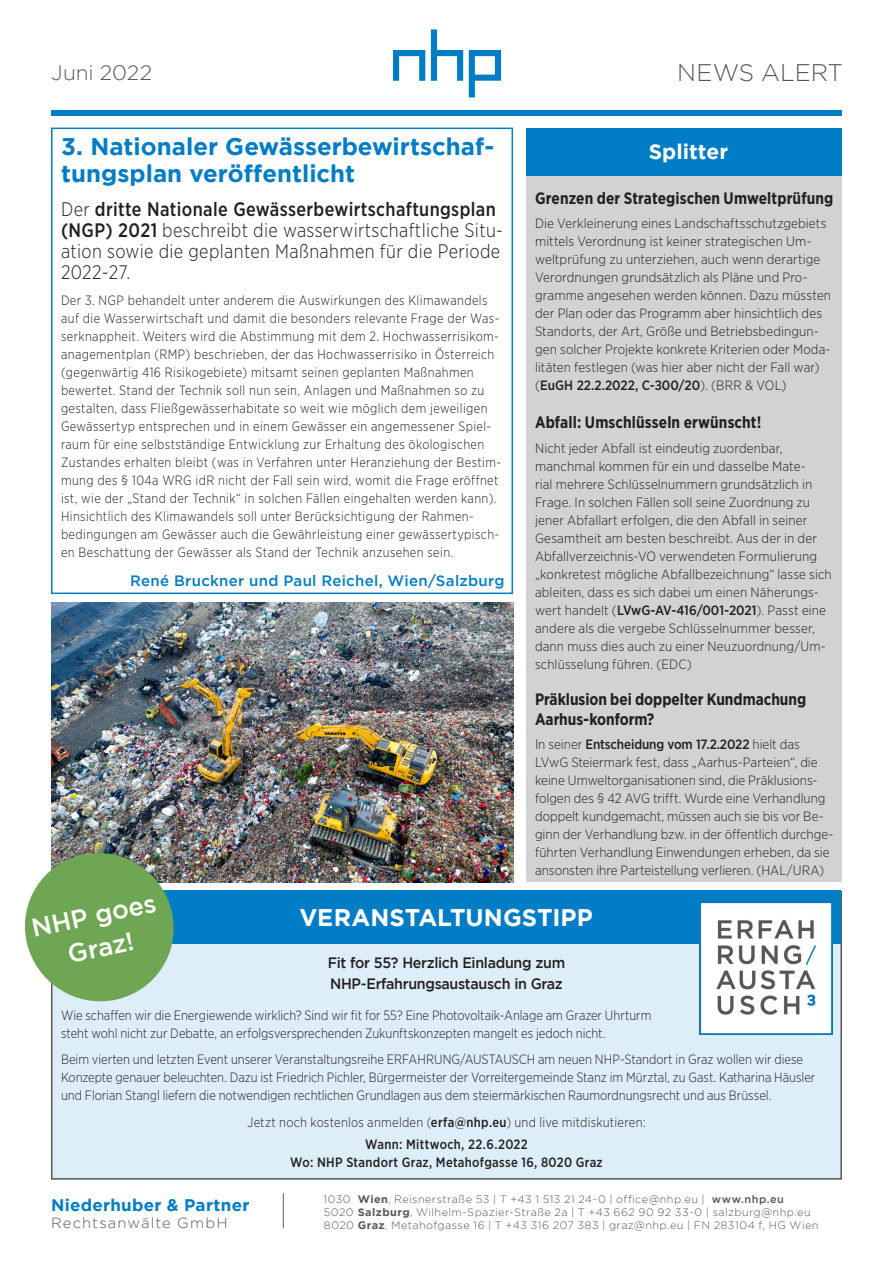
<style>
.page{position:relative;width:893px;height:1263px;background:#fff}
.page>*{position:absolute;margin:0;border:0;box-sizing:border-box;transform-origin:0 0}
.Text{font:500 25.5px "Gotham";color:#fff}
.Einleitung{font:700 24px "Gotham";color:#007dc5}
.Headline{font:700 24px "Gotham";color:#fff}
.t1{font:300 24px "Gotham";letter-spacing:-.005em;color:#57585a}
.t2{font:300 21px "Gotham";letter-spacing:-.005em;color:#57585a}
.Headline-2{font:700 21px "Gotham";color:#fff}
.Einleitung-2{font:300 19.5px/21px "Gotham Narrow";letter-spacing:.02em;color:#231f20;scale:.95 1}
.t3{font:700 16.8px "Gotham";letter-spacing:.015em;color:#007ec5}
.Text-2{font:700 16.5px/19.5px "Gotham Narrow";color:#231f20;scale:.95 1}
.Text-3{font:500 15px/21px "Gotham";letter-spacing:-.02em;color:#231f20;scale:.95 1}
.Headline-3{font:500 15px "Gotham";letter-spacing:.02em;color:#007dc5}
.t4{font:300 14.7px "Gotham";letter-spacing:.075em;color:#57585a}
.Text-4{font:300 13.5px/18px "Gotham Narrow";color:#231f20}
.Einleitung-3{font:300 13.5px/18px "Gotham Narrow";letter-spacing:.03em;color:#231f20;scale:.95 1}
.Text-5{font:300 13.5px/18px "Gotham Narrow";color:#231f20;scale:.96 1}
.Text-6{font:500 13.5px "Gotham Narrow";letter-spacing:.025em;color:#231f20;scale:.96 1}
.t5{font:300 10.8px/12.9px "Gotham";letter-spacing:.035em;color:#57585a}
.s1{font-weight:500}
.s2{font-weight:700}
</style>
<div class="page">
<svg style="left:393px;top:50px;width:32px;height:31px"></svg>
<svg style="left:431px;top:29px;width:32px;height:52px"></svg>
<svg style="left:469px;top:50px;width:32px;height:47px"></svg>
<div style="left:51px;top:110px;width:791px;height:5px;background:#007dc5"></div>
<hr style="left:283px;top:1193px;width:1px;height:35px;background:#57585a">
<div style="left:52px;top:892px;width:789px;height:287px;background:#deeef8"></div>
<div style="left:52px;top:891px;width:788px;height:53px;background:#007dc5"></div>
<img style="left:699px;top:901px;width:134px;height:134px">
<div style="left:526px;top:176px;width:316px;height:706px;background:#d1d2d4"></div>
<div style="left:526px;top:128px;width:316px;height:48px;background:#007dc5"></div>
<div style="left:51px;top:128px;width:462px;height:466px;border:2px solid #007dc5"></div>
<img style="left:51px;top:603px;width:462px;height:279px">
<svg style="left:25px;top:846px;width:156px;height:162px"></svg>
<h3 class="t2" style="left:51px;top:61px;width:102px">Juni 2022</h3>
<h2 class="t1" style="left:677px;top:59px;width:167px">NEWS ALERT</h2>
<p class="Einleitung" style="left:61px;top:133px;width:435px">3. Nationaler Gewässerbewirtschaf-</p>
<p class="Headline-2" style="left:649px;top:140px;width:81px">Splitter</p>
<p class="Einleitung" style="left:61px;top:160px;width:295px">tungsplan veröffentlicht</p>
<p class="Einleitung-2" style="left:61px;top:198px;width:467px">Der <span class="s1">dritte Nationale Gewässerbewirtschaftungsplan (NGP) 2021</span> beschreibt die wasserwirtschaftliche Situ&shy;ation sowie die geplanten Maßnahmen für die Periode 2022-27.</p>
<p class="Einleitung-3" style="left:61px;top:291px;width:465px">Der 3. NGP behandelt unter anderem die Auswirkungen des Klimawandels auf die Wasserwirtschaft und damit die besonders relevante Frage der Was&shy;serknappheit. Weiters wird die Abstimmung mit dem 2. Hochwasserrisikom&shy;anagementplan (RMP) beschrieben, der das Hochwasserrisiko in Österreich (gegenwärtig 416 Risikogebiete) mitsamt seinen geplanten Maßnahmen bewertet. Stand der Technik soll nun sein, Anlagen und Maßnahmen so zu gestalten, dass Fließgewässerhabitate so weit wie möglich dem jeweiligen Gewässertyp entsprechen und in einem Gewässer ein angemessener Spiel&shy;raum für eine selbstständige Entwicklung zur Erhaltung des ökologischen Zustandes erhalten bleibt (was in Verfahren unter Heranziehung der Bestim&shy;mung des § 104a WRG idR nicht der Fall sein wird, womit die Frage eröffnet ist, wie der „Stand der Technik“ in solchen Fällen eingehalten werden kann).<br>Hinsichtlich des Klimawandels soll unter Berücksichtigung der Rahmen&shy;bedingungen am Gewässer auch die Gewährleistung einer gewässertypisch&shy;en Beschattung der Gewässer als Stand der Technik anzusehen sein.</p>
<p class="Text-2" style="left:535px;top:188px;width:315px">Grenzen der Strategischen Umweltprüfung</p>
<p class="Text-4" style="left:535px;top:214px;width:298px">Die Verkleinerung eines Landschaftsschutzgebiets mittels Verordnung ist keiner strategischen Um&shy;weltprüfung zu unterziehen, auch wenn derartige Verordnungen grundsätzlich als Pläne und Pro&shy;gramme angesehen werden können. Dazu müssten der Plan oder das Programm aber hinsichtlich des Standorts, der Art, Größe und Betriebsbedingun&shy;gen solcher Projekte konkrete Kriterien oder Moda&shy;litäten festlegen (was hier aber nicht der Fall war) (<span class="s1">EuGH 22.2.2022, C-300/20</span>). (BRR &amp; VOL)</p>
<p class="Text-2" style="left:535px;top:413px;width:240px">Abfall: Umschlüsseln erwünscht!</p>
<p class="Text-4" style="left:535px;top:439px;width:298px">Nicht jeder Abfall ist eindeutig zuordenbar, manchmal kommen für ein und dasselbe Mate-<br>rial mehrere Schlüsselnummern grundsätzlich in Frage. In solchen Fällen soll seine Zuordnung zu jener Abfallart erfolgen, die den Abfall in seiner Gesamtheit am besten beschreibt. Aus der in der Abfallverzeichnis-VO verwendeten Formulierung „konkretest mögliche Abfallbezeichnung“ lasse sich ableiten, dass es sich dabei um einen Näherungs&shy;wert handelt (<span class="s1">LVwG-AV-416/001-2021</span>). Passt eine andere als die vergebe Schlüsselnummer besser, dann muss dies auch zu einer Neuzuordnung/Um&shy;schlüsselung führen. (EDC)</p>
<p class="Text-2" style="left:535px;top:689px;width:287px">Präklusion bei doppelter Kundmachung<br>Aarhus-konform?</p>
<p class="Text-4" style="left:535px;top:735px;width:300px">In seiner <span class="s1">Entscheidung vom 17.2.2022</span> hielt das LVwG Steiermark fest, dass „Aarhus-Parteien“, die keine Umweltorganisationen sind, die Präklusions&shy;folgen des § 42 AVG trifft. Wurde eine Verhandlung doppelt kundgemacht, müssen auch sie bis vor Be&shy;ginn der Verhandlung bzw. in der öffentlich durchge&shy;führten Verhandlung Einwendungen erheben, da sie ansonsten ihre Parteistellung verlieren. (HAL/URA)</p>
<p class="Headline-3" style="left:130px;top:572px;width:376px">René Bruckner und Paul Reichel, Wien/Salzburg</p>
<p class="Text" style="left:29px;top:914px;width:128px;rotate:-12deg">NHP goes</p>
<p class="Headline" style="left:299px;top:904px;width:295px">VERANSTALTUNGSTIPP</p>
<p class="Text" style="left:65px;top:940px;width:68px;rotate:-12deg">Graz!</p>
<p class="Text-3" style="left:328px;top:952px;width:251px">Fit for 55? Herzlich Einladung zum<br>NHP-Erfahrungsaustausch in Graz</p>
<p class="Text-5" style="left:61px;top:1005px;width:617px">Wie schaffen wir die Energiewende wirklich? Sind wir fit for 55? Eine Photovoltaik-Anlage am Grazer Uhrturm steht wohl nicht zur Debatte, an erfolgsversprechenden Zukunftskonzepten mangelt es jedoch nicht.</p>
<p class="Text-5" style="left:61px;top:1050px;width:787px">Beim vierten und letzten Event unserer Veranstaltungsreihe ERFAHRUNG/AUSTAUSCH am neuen NHP-Standort in Graz wollen wir diese<br>Konzepte genauer beleuchten. Dazu ist Friedrich Pichler, Bürgermeister der Vorreitergemeinde Stanz im Mürztal, zu Gast. Katharina Häusler und Florian Stangl liefern die notwendigen rechtlichen Grundlagen aus dem steiermärkischen Raumordnungsrecht und aus Brüssel.</p>
<p class="Text-5" style="left:247px;top:1112px;width:416px">Jetzt noch kostenlos anmelden (<span class="s1">erfa@nhp.eu</span>) und live mitdiskutieren:</p>
<p class="Text-6" style="left:365px;top:1135px;width:171px">Wann: Mittwoch, 22.6.2022</p>
<p class="Text-6" style="left:290px;top:1153px;width:327px">Wo: NHP Standort Graz, Metahofgasse 16, 8020 Graz</p>
<p class="t3" style="left:51px;top:1195px;width:200px">Niederhuber &amp; Partner</p>
<p class="t4" style="left:51px;top:1215px;width:178px">Rechtsanwälte GmbH</p>
<p class="t5" style="left:323px;top:1192px;width:497px">1030 <span class="s2">Wien</span>, Reisnerstraße 53 | T +43 1 513 21 24-0 | office@nhp.eu | <span class="s1">www.nhp.eu<br></span>5020 <span class="s2">Salzburg</span>, Wilhelm-Spazier-Straße 2a | T +43 662 90 92 33-0 | salzburg@nhp.eu<br>8020 <span class="s2">Graz</span>, Metahofgasse 16 | T +43 316 207 383 | graz@nhp.eu | FN 283104 f, HG Wien</p>
</div>
